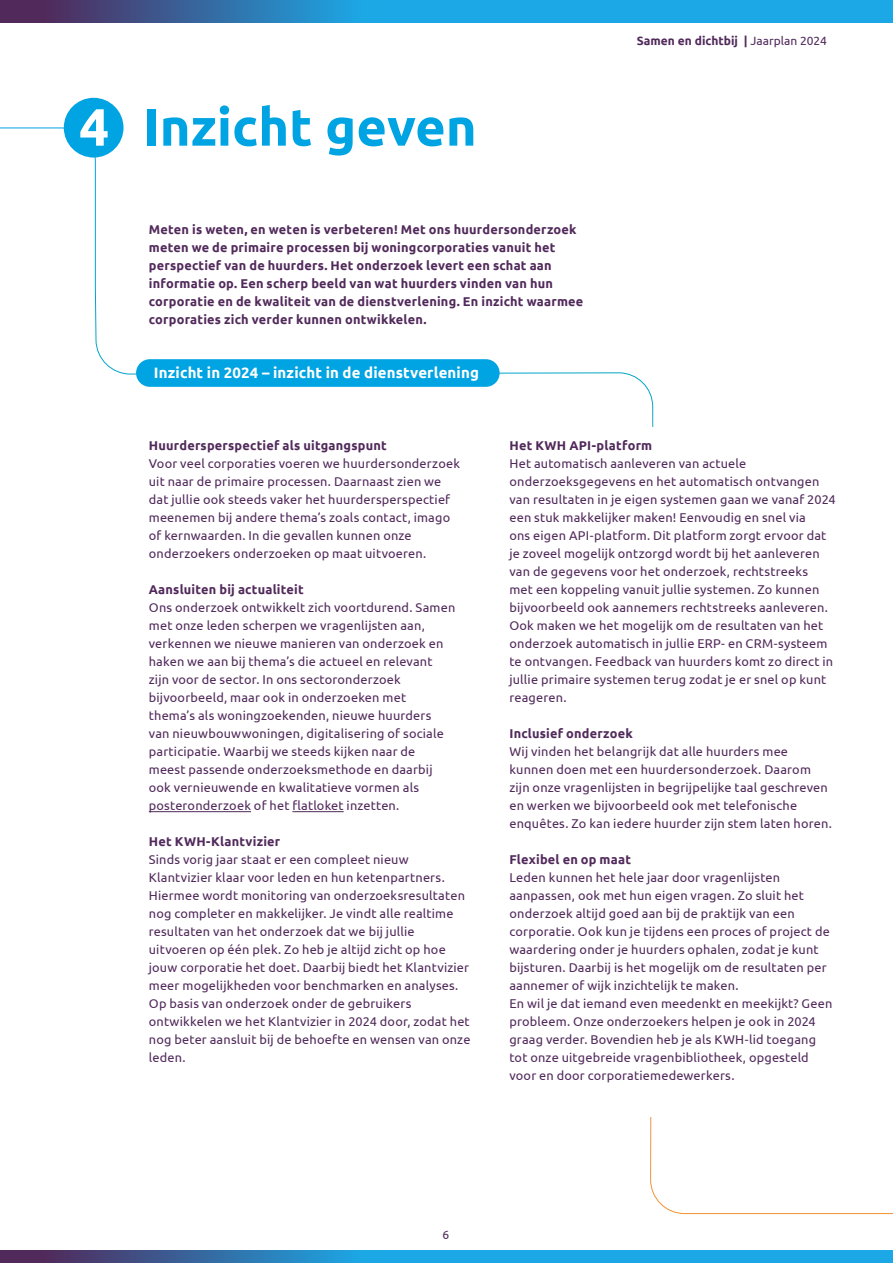
<style>
.page{position:relative;width:893px;height:1263px;background:#fff}
.page>*{position:absolute;margin:0;border:0;box-sizing:border-box;transform-origin:0 0}
.t1{font:700 52.5px "Ubuntu";color:#00a4e3}
.t2{font:700 15px "Ubuntu";letter-spacing:.01em;color:#fff}
.t3{font:12.75px/18px "Ubuntu";letter-spacing:.015em;color:#512a5b}
.t4{font:700 12.75px/18px "Ubuntu";letter-spacing:.015em;color:#512a5b}
.t5{font:700 12px "Ubuntu";color:#512a5b}
.t6{font:12px "Ubuntu";color:#512a5b}
.s1{color:#fff}
.s2{font-weight:400}
</style>
<div class="page">
<div style="left:136px;top:359px;width:364px;height:28px;background:#00a4e3;border-radius:14px"></div>
<div style="left:64px;top:98px;width:60px;height:60px;background:#00a4e3;border-radius:50%"></div>
<div style="left:0;top:1251px;width:893px;height:12px;background:#1ca8e6"></div>
<div style="left:0;top:0;width:893px;height:23px;background:#1ca8e6"></div>
<svg style="left:0;top:1251px;width:340px;height:12px;background:#3b5c92"></svg>
<div style="left:0;top:0;width:383px;height:23px;background:linear-gradient(to right,#561d4c,#19adeb)"></div>
<hr style="left:149px;top:811px;width:102px;height:1px;background:#512a5b">
<hr style="left:292px;top:811px;width:52px;height:1px;background:#512a5b">
<h1 class="t1" style="left:79px;top:95px;width:399px"><span class="s1">4</span> Inzicht geven</h1>
<p class="t4" style="left:149px;top:220px;width:436px">Meten is weten, en weten is verbeteren! Met ons huurdersonderzoek meten we de primaire processen bij woningcorporaties vanuit het perspectief van de huurders. Het onderzoek levert een schat aan informatie op. Een scherp beeld van wat huurders vinden van hun corporatie en de kwaliteit van de dienstverlening. En inzicht waarmee corporaties zich verder kunnen ontwikkelen.</p>
<p class="t2" style="left:154px;top:364px;width:327px">Inzicht in 2024 – inzicht in de dienstverlening</p>
<p class="t5" style="left:637px;top:34px;width:192px">Samen en dichtbij | <span class="s2">Jaarplan 2024</span></p>
<p class="t4" style="left:149px;top:436px;width:239px">Huurdersperspectief als uitgangspunt</p>
<p class="t3" style="left:149px;top:454px;width:313px">Voor veel corporaties voeren we huurdersonderzoek uit naar de primaire processen. Daarnaast zien we dat jullie ook steeds vaker het huurdersperspectief meenemen bij andere thema’s zoals contact, imago of kernwaarden. In die gevallen kunnen onze onderzoekers onderzoeken op maat uitvoeren.</p>
<p class="t4" style="left:149px;top:580px;width:156px">Aansluiten bij actualiteit</p>
<p class="t3" style="left:149px;top:598px;width:308px">Ons onderzoek ontwikkelt zich voortdurend. Samen met onze leden scherpen we vragenlijsten aan, verkennen we nieuwe manieren van onderzoek en haken we aan bij thema’s die actueel en relevant zijn voor de sector. In ons sectoronderzoek bijvoorbeeld, maar ook in onderzoeken met thema’s als woningzoekenden, nieuwe huurders van nieuwbouwwoningen, digitalisering of sociale participatie. Waarbij we steeds kijken naar de meest passende onderzoeksmethode en daarbij ook vernieuwende en kwalitatieve vormen als posteronderzoek of het flatloket inzetten.</p>
<p class="t4" style="left:149px;top:832px;width:133px">Het KWH-Klantvizier</p>
<p class="t3" style="left:149px;top:850px;width:323px">Sinds vorig jaar staat er een compleet nieuw Klantvizier klaar voor leden en hun ketenpartners.<br>Hiermee wordt monitoring van onderzoeksresultaten nog completer en makkelijker. Je vindt alle realtime resultaten van het onderzoek dat we bij jullie uitvoeren op één plek. Zo heb je altijd zicht op hoe jouw corporatie het doet. Daarbij biedt het Klantvizier meer mogelijkheden voor benchmarken en analyses.<br>Op basis van onderzoek onder de gebruikers ontwikkelen we het Klantvizier in 2024 door, zodat het nog beter aansluit bij de behoefte en wensen van onze leden.</p>
<p class="t4" style="left:509px;top:436px;width:144px">Het KWH API-platform</p>
<p class="t3" style="left:509px;top:454px;width:328px">Het automatisch aanleveren van actuele onderzoeksgegevens en het automatisch ontvangen van resultaten in je eigen systemen gaan we vanaf 2024 een stuk makkelijker maken! Eenvoudig en snel via<br>ons eigen API-platform. Dit platform zorgt ervoor dat je zoveel mogelijk ontzorgd wordt bij het aanleveren van de gegevens voor het onderzoek, rechtstreeks<br>met een koppeling vanuit jullie systemen. Zo kunnen bijvoorbeeld ook aannemers rechtstreeks aanleveren.<br>Ook maken we het mogelijk om de resultaten van het onderzoek automatisch in jullie ERP- en CRM-systeem te ontvangen. Feedback van huurders komt zo direct in jullie primaire systemen terug zodat je er snel op kunt reageren.</p>
<p class="t4" style="left:509px;top:724px;width:125px">Inclusief onderzoek</p>
<p class="t3" style="left:509px;top:742px;width:324px">Wij vinden het belangrijk dat alle huurders mee kunnen doen met een huurdersonderzoek. Daarom zijn onze vragenlijsten in begrijpelijke taal geschreven en werken we bijvoorbeeld ook met telefonische enquêtes. Zo kan iedere huurder zijn stem laten horen.</p>
<p class="t4" style="left:509px;top:850px;width:123px">Flexibel en op maat</p>
<p class="t3" style="left:509px;top:868px;width:324px">Leden kunnen het hele jaar door vragenlijsten aanpassen, ook met hun eigen vragen. Zo sluit het onderzoek altijd goed aan bij de praktijk van een corporatie. Ook kun je tijdens een proces of project de waardering onder je huurders ophalen, zodat je kunt bijsturen. Daarbij is het mogelijk om de resultaten per aannemer of wijk inzichtelijk te maken.<br>En wil je dat iemand even meedenkt en meekijkt? Geen probleem. Onze onderzoekers helpen je ook in 2024 graag verder. Bovendien heb je als KWH-lid toegang tot onze uitgebreide vragenbibliotheek, opgesteld voor en door corporatiemedewerkers.</p>
<p class="t6" style="left:442px;top:1228px;width:8px">6</p>
</div>
